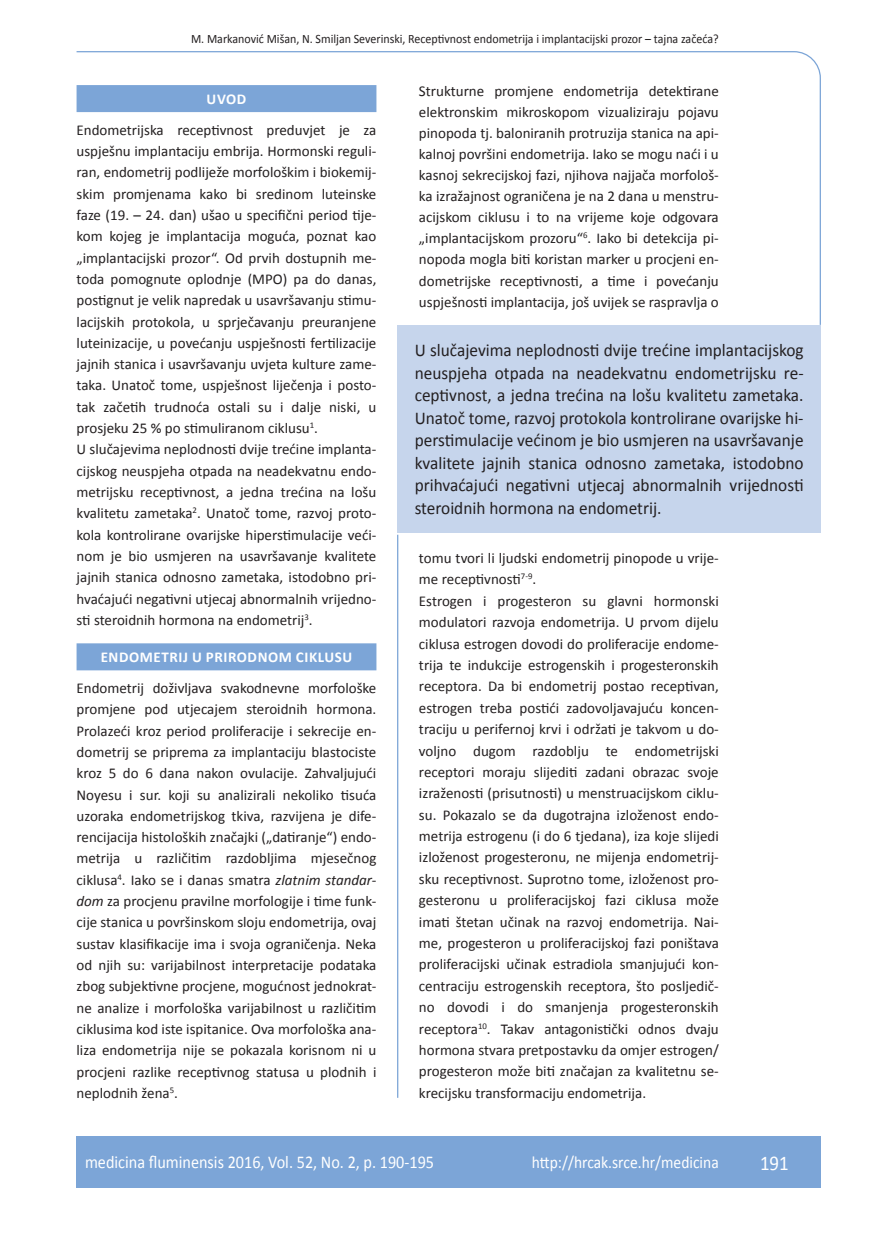
<style>
.page{position:relative;width:872px;height:1234px;background:#fff}
.page>*{position:absolute;margin:0;border:0;box-sizing:border-box;transform-origin:0 0}
.t1{font:21px "Calibri";color:#fff;scale:.9 1}
.t2{font:18px/22.5px "Calibri";color:#231f20;text-align:justify;scale:.96 1}
.t3{font:18px "Calibri";color:#fff;scale:.9 1}
.t4{font:17.25px "Calibri";color:#fff;scale:.9 1}
.t5{font:15px/21.3px "Calibri";color:#231f20}
.t6{font:700 15px "Calibri";letter-spacing:.04em;color:#fff}
.t7{font:12.75px "Calibri";color:#231f20;scale:.94 1}
.s1{font-style:italic}
</style>
<div class="page">
<svg style="left:76px;top:51px;width:745px;height:275px"></svg>
<hr style="left:397px;top:534px;width:1px;height:563px;background:#7ca5d7">
<div style="left:77px;top:1135px;width:744px;height:51px;background:#7ca5d7"></div>
<div style="left:77px;top:85px;width:299px;height:27px;background:#7ca5d7"></div>
<div style="left:77px;top:643px;width:299px;height:27px;background:#7ca5d7"></div>
<div style="left:398px;top:325px;width:422px;height:208px;background:#c6d5ec"></div>
<p class="t7" style="left:191px;top:30px;width:563px">M. Markanović Mišan, N. Smiljan Severinski, Receptivnost endometrija i implantacijski prozor – tajna začeća?</p>
<p class="t6" style="left:207px;top:90px;width:41px">UVOD</p>
<p class="t5" style="left:77px;top:118px;width:301px">Endometrijska receptivnost preduvjet je za uspješnu implantaciju embrija. Hormonski reguli&shy;ran, endometrij podliježe morfološkim i biokemij&shy;skim promjenama kako bi sredinom luteinske faze (19. – 24. dan) ušao u specifični period tije&shy;kom kojeg je implantacija moguća, poznat kao „implantacijski prozor“. Od prvih dostupnih me&shy;toda pomognute oplodnje (MPO) pa do danas, postignut je velik napredak u usavršavanju stimu&shy;lacijskih protokola, u sprječavanju preuranjene luteinizacije, u povećanju uspješnosti fertilizacije jajnih stanica i usavršavanju uvjeta kulture zame&shy;taka. Unatoč tome, uspješnost liječenja i posto&shy;tak začetih trudnoća ostali su i dalje niski, u prosjeku 25 % po stimuliranom ciklusu<sup>1</sup>.<br>U slučajevima neplodnosti dvije trećine implanta&shy;cijskog neuspjeha otpada na neadekvatnu endo&shy;metrijsku receptivnost, a jedna trećina na lošu kvalitetu zametaka<sup>2</sup>. Unatoč tome, razvoj proto&shy;kola kontrolirane ovarijske hiperstimulacije veći&shy;nom je bio usmjeren na usavršavanje kvalitete jajnih stanica odnosno zametaka, istodobno pri&shy;hvaćajući negativni utjecaj abnormalnih vrijedno&shy;sti steroidnih hormona na endometrij<sup>3</sup>.</p>
<p class="t6" style="left:101px;top:647px;width:253px">ENDOMETRIJ U PRIRODNOM CIKLUSU</p>
<p class="t5" style="left:77px;top:676px;width:301px;text-align:justify">Endometrij doživljava svakodnevne morfološke promjene pod utjecajem steroidnih hormona.<br>Prolazeći kroz period proliferacije i sekrecije en&shy;dometrij se priprema za implantaciju blastociste kroz 5 do 6 dana nakon ovulacije. Zahvaljujući Noyesu i sur. koji su analizirali nekoliko tisuća uzoraka endometrijskog tkiva, razvijena je dife&shy;rencijacija histoloških značajki („datiranje“) endo&shy;metrija u različitim razdobljima mjesečnog ciklusa<sup>4</sup>. Iako se i danas smatra <span class="s1">zlatnim standar&shy;dom</span> za procjenu pravilne morfologije i time funk&shy;cije stanica u površinskom sloju endometrija, ovaj sustav klasifikacije ima i svoja ograničenja. Neka od njih su: varijabilnost interpretacije podataka zbog subjektivne procjene, mogućnost jednokrat&shy;ne analize i morfološka varijabilnost u različitim ciklusima kod iste ispitanice. Ova morfološka ana&shy;liza endometrija nije se pokazala korisnom ni u procjeni razlike receptivnog statusa u plodnih i neplodnih žena<sup>5</sup>.</p>
<p class="t5" style="left:419px;top:80px;width:301px;text-align:justify">Strukturne promjene endometrija detektirane elektronskim mikroskopom vizualiziraju pojavu pinopoda tj. baloniranih protruzija stanica na api&shy;kalnoj površini endometrija. Iako se mogu naći i u kasnoj sekrecijskoj fazi, njihova najjača morfološ&shy;ka izražajnost ograničena je na 2 dana u menstru&shy;acijskom ciklusu i to na vrijeme koje odgovara „implantacijskom prozoru“<sup>6</sup>. Iako bi detekcija pi&shy;nopoda mogla biti koristan marker u procjeni en&shy;dometrijske receptivnosti, a time i povećanju uspješnosti implantacija, još uvijek se raspravlja o</p>
<p class="t2" style="left:415px;top:338px;width:407px">U slučajevima neplodnosti dvije trećine implantacijskog neuspjeha otpada na neadekvatnu endometrijsku re&shy;ceptivnost, a jedna trećina na lošu kvalitetu zametaka.<br>Unatoč tome, razvoj protokola kontrolirane ovarijske hi&shy;perstimulacije većinom je bio usmjeren na usavršavanje kvalitete jajnih stanica odnosno zametaka, istodobno prihvaćajući negativni utjecaj abnormalnih vrijednosti steroidnih hormona na endometrij.</p>
<p class="t5" style="left:419px;top:546px;width:301px">tomu tvori li ljudski endometrij pinopode u vrije&shy;me receptivnosti<sup>7-9</sup>.<br>Estrogen i progesteron su glavni hormonski modulatori razvoja endometrija. U prvom dijelu ciklusa estrogen dovodi do proliferacije endome&shy;trija te indukcije estrogenskih i progesteronskih receptora. Da bi endometrij postao receptivan, estrogen treba postići zadovoljavajuću koncen&shy;traciju u perifernoj krvi i održati je takvom u do&shy;voljno dugom razdoblju te endometrijski receptori moraju slijediti zadani obrazac svoje izraženosti (prisutnosti) u menstruacijskom ciklu&shy;su. Pokazalo se da dugotrajna izloženost endo&shy;metrija estrogenu (i do 6 tjedana), iza koje slijedi izloženost progesteronu, ne mijenja endometrij&shy;sku receptivnost. Suprotno tome, izloženost pro&shy;gesteronu u proliferacijskoj fazi ciklusa može imati štetan učinak na razvoj endometrija. Nai&shy;me, progesteron u proliferacijskoj fazi poništava proliferacijski učinak estradiola smanjujući kon&shy;centraciju estrogenskih receptora, što posljedič&shy;no dovodi i do smanjenja progesteronskih receptora<sup>10</sup>. Takav antagonistički odnos dvaju hormona stvara pretpostavku da omjer estrogen/ progesteron može biti značajan za kvalitetnu se&shy;krecijsku transformaciju endometrija.</p>
<p class="t3" style="left:85px;top:1150px;width:389px">medicina fluminensis 2016, Vol. 52, No. 2, p. 190-195</p>
<p class="t4" style="left:532px;top:1151px;width:209px">http://hrcak.srce.hr/medicina</p>
<h1 class="t1" style="left:760px;top:1149px;width:33px">191</h1>
</div>
